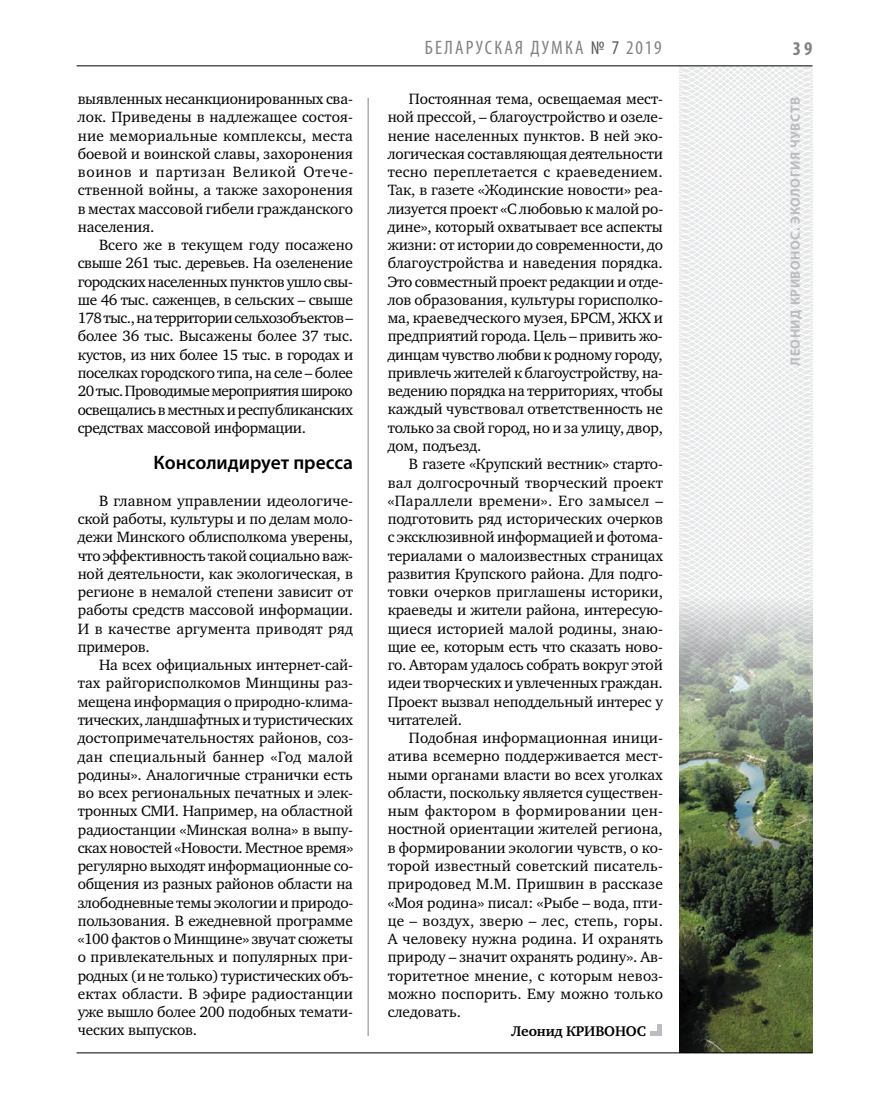
<style>
.page{position:relative;width:872px;height:1106px;background:#fff}
.page>*{position:absolute;margin:0;border:0;box-sizing:border-box;transform-origin:0 0}
.t1{font:condensed 19.5px "Myriad Pro";letter-spacing:.11em;color:#808285}
.t2{font:600 19.5px "Myriad Pro";color:#000}
.t3{font:700 condensed 19.5px "Myriad Pro";color:#808285}
.t4{font:15.3px/18.3px "Charter C";letter-spacing:-.01em;color:#000;text-align:justify}
.t5{font:700 14.4px "Charter C";letter-spacing:-.01em;color:#000}
.t6{font:700 13.5px "Myriad Pro";letter-spacing:.04em;color:#bcbdc0}
.s1{color:#58595b}
</style>
<div class="page">
<hr style="left:368px;top:98px;width:1px;height:938px;background:#808285">
<svg style="left:621px;top:65px;width:192px;height:989px"></svg>
<hr style="left:77px;top:65px;width:735px;height:1px;background:#000">
<img style="left:679px;top:597px;width:133px;height:455px">
<hr style="left:77px;top:1052px;width:735px;height:1px;background:#000">
<div style="left:657px;top:1023px;width:5px;height:12px;background:#bcbdc0"></div>
<hr style="left:650px;top:1031px;width:12px;height:4px;background:#bcbdc0">
<p class="t4" style="left:78px;top:90px;width:277px">выявленных несанкционированных сва&shy;лок. Приведены в надлежащее состоя&shy;ние мемориальные комплексы, места боевой и воинской славы, захоронения воинов и партизан Великой Отече&shy;ственной войны, а также захоронения в местах массовой гибели гражданского населения.</p>
<p class="t4" style="left:78px;top:236px;width:277px;text-indent:21px">Всего же в текущем году посажено свыше 261 тыс. деревьев. На озеленение городских населенных пунктов ушло свы&shy;ше 46 тыс. саженцев, в сельских – свыше 178 тыс., на территории сельхозобъектов – более 36 тыс. Высажены более 37 тыс. кустов, из них более 15 тыс. в городах и поселках городского типа, на селе – более 20 тыс. Проводимые мероприятия широко освещались в местных и республиканских средствах массовой информации.</p>
<p class="t2" style="left:154px;top:450px;width:201px">Консолидирует пресса</p>
<p class="t4" style="left:78px;top:491px;width:277px;text-indent:21px">В главном управлении идеологиче&shy;ской работы, культуры и по делам моло&shy;дежи Минского облисполкома уверены, что эффективность такой социально важ&shy;ной деятельности, как экологическая, в регионе в немалой степени зависит от работы средств массовой информации.<br>И в качестве аргумента приводят ряд примеров.</p>
<p class="t4" style="left:78px;top:656px;width:277px;text-indent:21px">На всех официальных интернет-сай&shy;тах райгорисполкомов Минщины раз&shy;мещена информация о природно-клима&shy;тических, ландшафтных и туристических достопримечательностях районов, соз&shy;дан специальный баннер «Год малой родины». Аналогичные странички есть во всех региональных печатных и элек&shy;тронных СМИ. Например, на областной радиостанции «Минская волна» в выпу&shy;сках новостей «Новости. Местное время» регулярно выходят информационные со&shy;общения из разных районов области на злободневные темы экологии и природо&shy;пользования. В ежедневной программе «100 фактов о Минщине» звучат сюжеты о привлекательных и популярных при&shy;родных (и не только) туристических объ&shy;ектах области. В эфире радиостанции уже вышло более 200 подобных темати&shy;ческих выпусков.</p>
<p class="t1" style="left:425px;top:36px;width:238px">БЕЛАРУСКАЯ ДУМКА <span class="s1">№ 7</span> 2019</p>
<p class="t3" style="left:793px;top:37px;width:21px">39</p>
<p class="t4" style="left:388px;top:90px;width:277px;text-indent:21px">Постоянная тема, освещаемая мест&shy;ной прессой, – благоустройство и озеле&shy;нение населенных пунктов. В ней эко&shy;логическая составляющая деятельности тесно переплетается с краеведением.<br>Так, в газете «Жодинские новости» реа&shy;лизуется проект «С любовью к малой ро&shy;дине», который охватывает все аспекты жизни: от истории до современности, до благоустройства и наведения порядка.<br>Это совместный проект редакции и отде&shy;лов образования, культуры горисполко&shy;ма, краеведческого музея, БРСМ, ЖКХ и предприятий города. Цель – привить жо&shy;динцам чувство любви к родному городу, привлечь жителей к благоустройству, на&shy;ведению порядка на территориях, чтобы каждый чувствовал ответственность не только за свой город, но и за улицу, двор, дом, подъезд.</p>
<p class="t4" style="left:388px;top:455px;width:277px;text-indent:21px">В газете «Крупский вестник» старто&shy;вал долгосрочный творческий проект «Параллели времени». Его замысел – подготовить ряд исторических очерков с эксклюзивной информацией и фотома&shy;териалами о малоизвестных страницах развития Крупского района. Для подго&shy;товки очерков приглашены историки, краеведы и жители района, интересую&shy;щиеся историей малой родины, знаю&shy;щие ее, которым есть что сказать ново&shy;го. Авторам удалось собрать вокруг этой идеи творческих и увлеченных граждан.<br>Проект вызвал неподдельный интерес у читателей.</p>
<p class="t4" style="left:388px;top:729px;width:277px;text-indent:21px">Подобная информационная иници&shy;атива всемерно поддерживается мест&shy;ными органами власти во всех уголках области, поскольку является существен&shy;ным фактором в формировании цен&shy;ностной ориентации жителей региона, в формировании экологии чувств, о ко&shy;торой известный советский писатель&shy;природовед М.М. Пришвин в рассказе «Моя родина» писал: «Рыбе – вода, пти&shy;це – воздух, зверю – лес, степь, горы.<br>А человеку нужна родина. И охранять природу – значит охранять родину». Ав&shy;торитетное мнение, с которым невоз&shy;можно поспорить. Ему можно только следовать.</p>
<p class="t5" style="left:511px;top:1022px;width:136px">Леонид КРИВОНОС</p>
<p class="t6" style="left:786px;top:365px;width:268px;rotate:-90deg">Леонид КРИВОНОС. Экология чувств</p>
</div>
